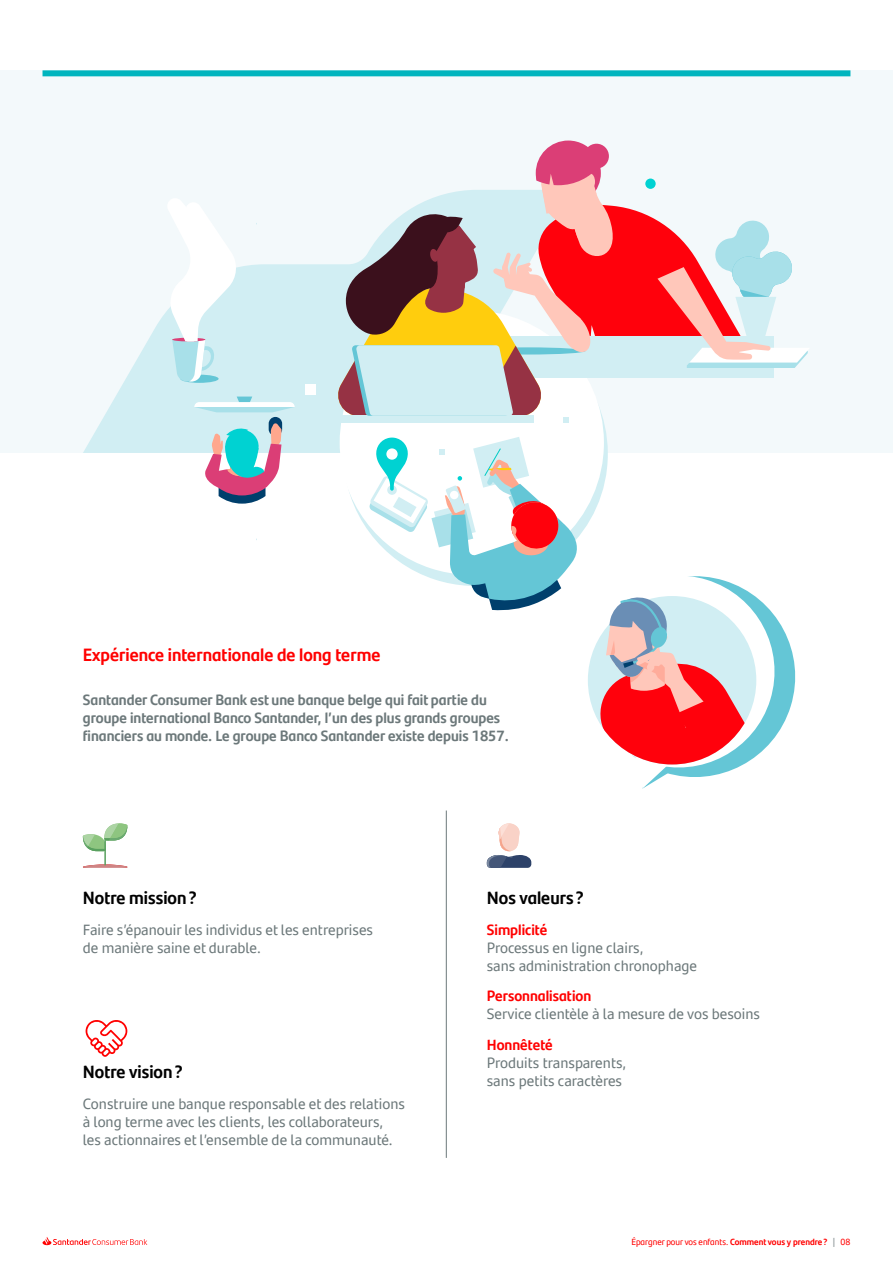
<style>
.page{position:relative;width:893px;height:1263px;background:#fff}
.page>*{position:absolute;margin:0;border:0;box-sizing:border-box;transform-origin:0 0}
.t1{font:700 18px "Santander Headline";color:#000}
.t2{font:700 18px "Santander Headline";color:#f00}
.t3{font:15px/18px "Santander Text";color:#6c787a}
.t4{font:700 15px/18px "Santander Headline";color:#6c787a}
.t5{font:700 15px "Santander Headline";color:#f00}
.t6{font:9px "Santander Headline";color:#f00}
.s1{font-weight:700}
.s2{color:#6c787a}
</style>
<div class="page">
<svg style="left:43px;top:1237px;width:104px;height:8px"></svg>
<div style="left:0;top:70px;width:893px;height:383px;background:#f3f9fb"></div>
<div style="left:43px;top:70px;width:807px;height:6px;background:#00b5be"></div>
<svg style="left:83px;top:223px;width:257px;height:230px;fill:#d1eef3"></svg>
<div style="left:340px;top:423px;width:264px;height:108px;background:#fff"></div>
<div style="left:306px;top:385px;width:10px;height:10px;background:#fff"></div>
<div style="left:269px;top:417px;width:13px;height:19px;background:#003f6c;border-radius:7px"></div>
<svg style="left:180px;top:375px;width:39px;height:8px"></svg>
<svg style="left:166px;top:199px;width:70px;height:182px"></svg>
<svg style="left:194px;top:397px;width:101px;height:15px"></svg>
<svg style="left:203px;top:423px;width:79px;height:81px"></svg>
<div style="left:319px;top:416px;width:215px;height:7px;background:#d1eef3"></div>
<svg style="left:333px;top:141px;width:476px;height:282px"></svg>
<svg style="left:786px;top:635px;width:9px;height:83px"></svg>
<svg style="left:369px;top:437px;width:417px;height:352px"></svg>
<hr style="left:446px;top:810px;width:1px;height:348px;background:#6c787a">
<svg style="left:82px;top:823px;width:46px;height:45px"></svg>
<svg style="left:487px;top:823px;width:44px;height:45px"></svg>
<svg style="left:86px;top:1020px;width:41px;height:37px"></svg>
<p class="t2" style="left:83px;top:640px;width:299px">Expérience internationale de long terme</p>
<p class="t4" style="left:83px;top:690px;width:427px">Santander Consumer Bank est une banque belge qui fait partie du groupe international Banco Santander, l’un des plus grands groupes financiers au monde. Le groupe Banco Santander existe depuis 1857.</p>
<p class="t1" style="left:83px;top:883px;width:115px">Notre mission?</p>
<p class="t3" style="left:83px;top:920px;width:292px">Faire s’épanouir les individus et les entreprises de manière saine et durable.</p>
<p class="t1" style="left:83px;top:1058px;width:101px">Notre vision?</p>
<p class="t3" style="left:83px;top:1094px;width:324px">Construire une banque responsable et des relations à long terme avec les clients, les collaborateurs, les actionnaires et l’ensemble de la communauté.</p>
<p class="t1" style="left:487px;top:883px;width:99px">Nos valeurs ?</p>
<p class="t5" style="left:487px;top:918px;width:62px">Simplicité</p>
<p class="t3" style="left:487px;top:938px;width:212px">Processus en ligne clairs,<br>sans administration chronophage</p>
<p class="t5" style="left:487px;top:984px;width:106px">Personnalisation</p>
<p class="t3" style="left:487px;top:1004px;width:275px">Service clientèle à la mesure de vos besoins</p>
<p class="t5" style="left:487px;top:1033px;width:67px">Honnêteté</p>
<p class="t3" style="left:487px;top:1053px;width:141px">Produits transparents, sans petits caractères</p>
<p class="t6" style="left:631px;top:1235px;width:220px">Épargner pour vos enfants. <span class="s1">Comment vous y prendre?</span> <span class="s2">|</span> 08</p>
</div>
